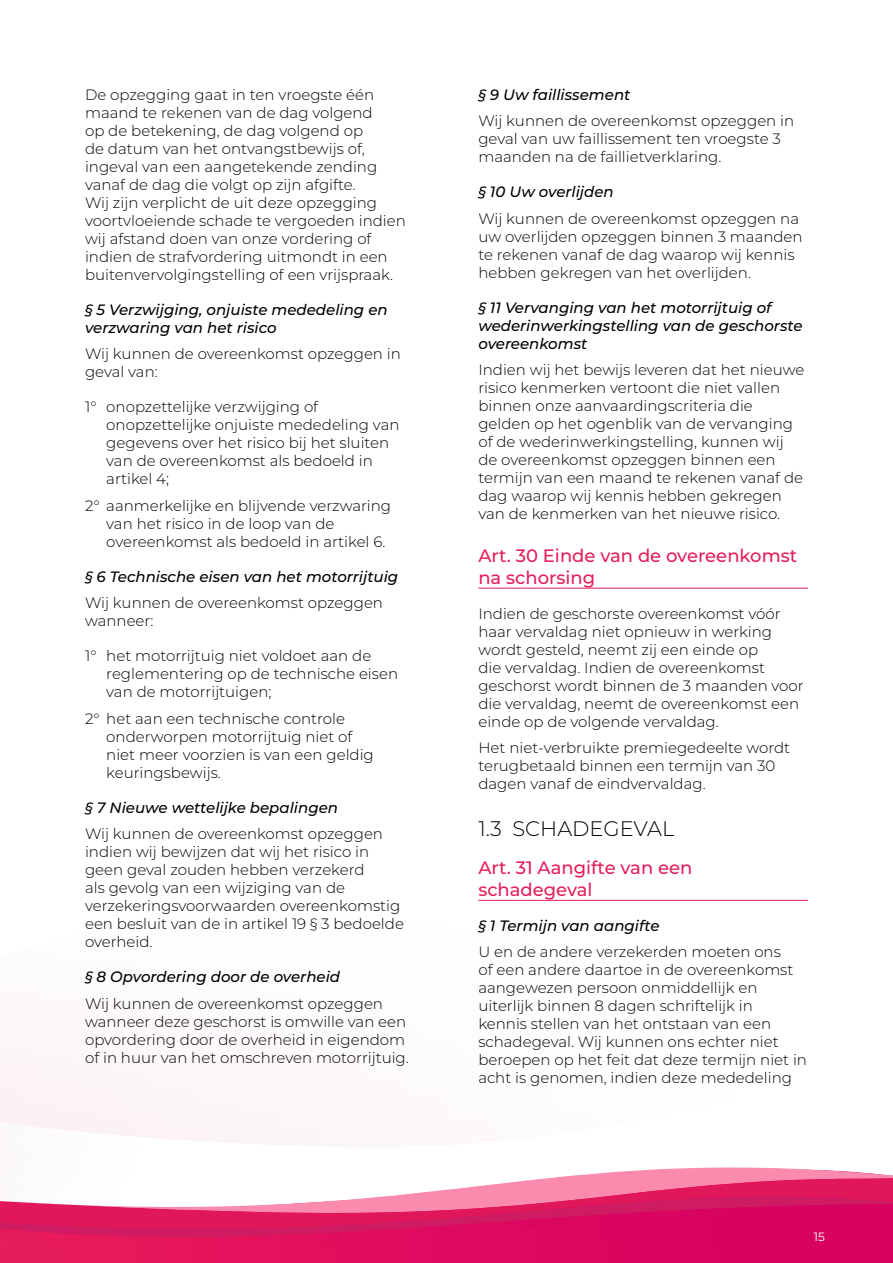
<style>
.page{position:relative;width:893px;height:1263px;background:#fff}
.page>*{position:absolute;margin:0;border:0;box-sizing:border-box;transform-origin:0 0}
.t1{font:300 21px "Belfius 21";color:#000}
.t2{font:500 18px/21.6px "Belfius 21";color:#e61e5a}
.t3{font:300 15px/18px "Belfius 21";color:#000}
.t4{font:italic 500 15px/18px "Belfius 21";color:#000}
.t5{font:12px "Belfius 21";color:#fff}
</style>
<div class="page">
<svg style="left:0;top:899px;width:744px;height:241px"></svg>
<svg style="left:194px;top:1140px;width:95px;height:5px"></svg>
<svg style="left:0;top:1167px;width:893px;height:96px"></svg>
<hr style="left:478px;top:588px;width:330px;height:1px;background:#e61e5a">
<hr style="left:478px;top:900px;width:330px;height:1px;background:#e61e5a">
<p class="t3" style="left:85px;top:85px;width:322px">De opzegging gaat in ten vroegste één maand te rekenen van de dag volgend<br>op de betekening, de dag volgend op<br>de datum van het ontvangstbewijs of, ingeval van een aangetekende zending vanaf de dag die volgt op zijn afgifte.<br>Wij zijn verplicht de uit deze opzegging voortvloeiende schade te vergoeden indien wij afstand doen van onze vordering of indien de strafvordering uitmondt in een buitenvervolgingstelling of een vrijspraak.</p>
<p class="t4" style="left:85px;top:300px;width:304px">§ 5 Verzwijging, onjuiste mededeling en verzwaring van het risico</p>
<p class="t3" style="left:85px;top:345px;width:317px">Wij kunnen de overeenkomst opzeggen in geval van:</p>
<p class="t3" style="left:106px;top:398px;width:295px;text-indent:-21px">1° onopzettelijke verzwijging of onopzettelijke onjuiste mededeling van gegevens over het risico bij het sluiten van de overeenkomst als bedoeld in artikel 4;</p>
<p class="t3" style="left:106px;top:496px;width:286px;text-indent:-21px">2° aanmerkelijke en blijvende verzwaring van het risico in de loop van de overeenkomst als bedoeld in artikel 6.</p>
<p class="t4" style="left:85px;top:567px;width:315px">§ 6 Technische eisen van het motorrijtuig</p>
<p class="t3" style="left:85px;top:594px;width:300px">Wij kunnen de overeenkomst opzeggen wanneer:</p>
<p class="t3" style="left:106px;top:647px;width:293px;text-indent:-21px">1° het motorrijtuig niet voldoet aan de reglementering op de technische eisen van de motorrijtuigen;</p>
<p class="t3" style="left:106px;top:709px;width:269px;text-indent:-21px">2° het aan een technische controle onderworpen motorrijtuig niet of niet meer voorzien is van een geldig keuringsbewijs.</p>
<p class="t4" style="left:85px;top:798px;width:255px">§ 7 Nieuwe wettelijke bepalingen</p>
<p class="t3" style="left:85px;top:825px;width:320px">Wij kunnen de overeenkomst opzeggen indien wij bewijzen dat wij het risico in geen geval zouden hebben verzekerd<br>als gevolg van een wijziging van de verzekeringsvoorwaarden overeenkomstig een besluit van de in artikel 19 § 3 bedoelde overheid.</p>
<p class="t4" style="left:85px;top:968px;width:257px">§ 8 Opvordering door de overheid</p>
<p class="t3" style="left:85px;top:994px;width:325px">Wij kunnen de overeenkomst opzeggen wanneer deze geschorst is omwille van een opvordering door de overheid in eigendom of in huur van het omschreven motorrijtuig.</p>
<p class="t4" style="left:478px;top:85px;width:154px">§ 9 Uw faillissement</p>
<p class="t3" style="left:478px;top:112px;width:317px">Wij kunnen de overeenkomst opzeggen in geval van uw faillissement ten vroegste 3 maanden na de faillietverklaring.</p>
<p class="t4" style="left:478px;top:183px;width:137px">§ 10 Uw overlijden</p>
<p class="t3" style="left:478px;top:209px;width:326px">Wij kunnen de overeenkomst opzeggen na uw overlijden opzeggen binnen 3 maanden te rekenen vanaf de dag waarop wij kennis hebben gekregen van het overlijden.</p>
<p class="t4" style="left:478px;top:298px;width:326px">§ 11 Vervanging van het motorrijtuig of wederinwerkingstelling van de geschorste overeenkomst</p>
<p class="t3" style="left:478px;top:361px;width:328px">Indien wij het bewijs leveren dat het nieuwe risico kenmerken vertoont die niet vallen binnen onze aanvaardingscriteria die gelden op het ogenblik van de vervanging of de wederinwerkingstelling, kunnen wij de overeenkomst opzeggen binnen een termijn van een maand te rekenen vanaf de dag waarop wij kennis hebben gekregen van de kenmerken van het nieuwe risico.</p>
<p class="t2" style="left:478px;top:545px;width:320px">Art. 30 Einde van de overeenkomst na schorsing</p>
<p class="t3" style="left:478px;top:604px;width:327px">Indien de geschorste overeenkomst vóór haar vervaldag niet opnieuw in werking wordt gesteld, neemt zij een einde op<br>die vervaldag. Indien de overeenkomst geschorst wordt binnen de 3 maanden voor die vervaldag, neemt de overeenkomst een einde op de volgende vervaldag.</p>
<p class="t3" style="left:478px;top:739px;width:313px">Het niet-verbruikte premiegedeelte wordt terugbetaald binnen een termijn van 30 dagen vanaf de eindvervaldag.</p>
<h1 class="t1" style="left:478px;top:815px;width:197px">1.3 SCHADEGEVAL</h1>
<p class="t2" style="left:478px;top:857px;width:216px">Art. 31 Aangifte van een schadegeval</p>
<p class="t4" style="left:478px;top:916px;width:183px">§ 1 Termijn van aangifte</p>
<p class="t3" style="left:478px;top:943px;width:330px">U en de andere verzekerden moeten ons<br>of een andere daartoe in de overeenkomst aangewezen persoon onmiddellijk en uiterlijk binnen 8 dagen schriftelijk in<br>kennis stellen van het ontstaan van een schadegeval. Wij kunnen ons echter niet beroepen op het feit dat deze termijn niet in acht is genomen, indien deze mededeling</p>
<p class="t5" style="left:814px;top:1229px;width:12px">15</p>
</div>
